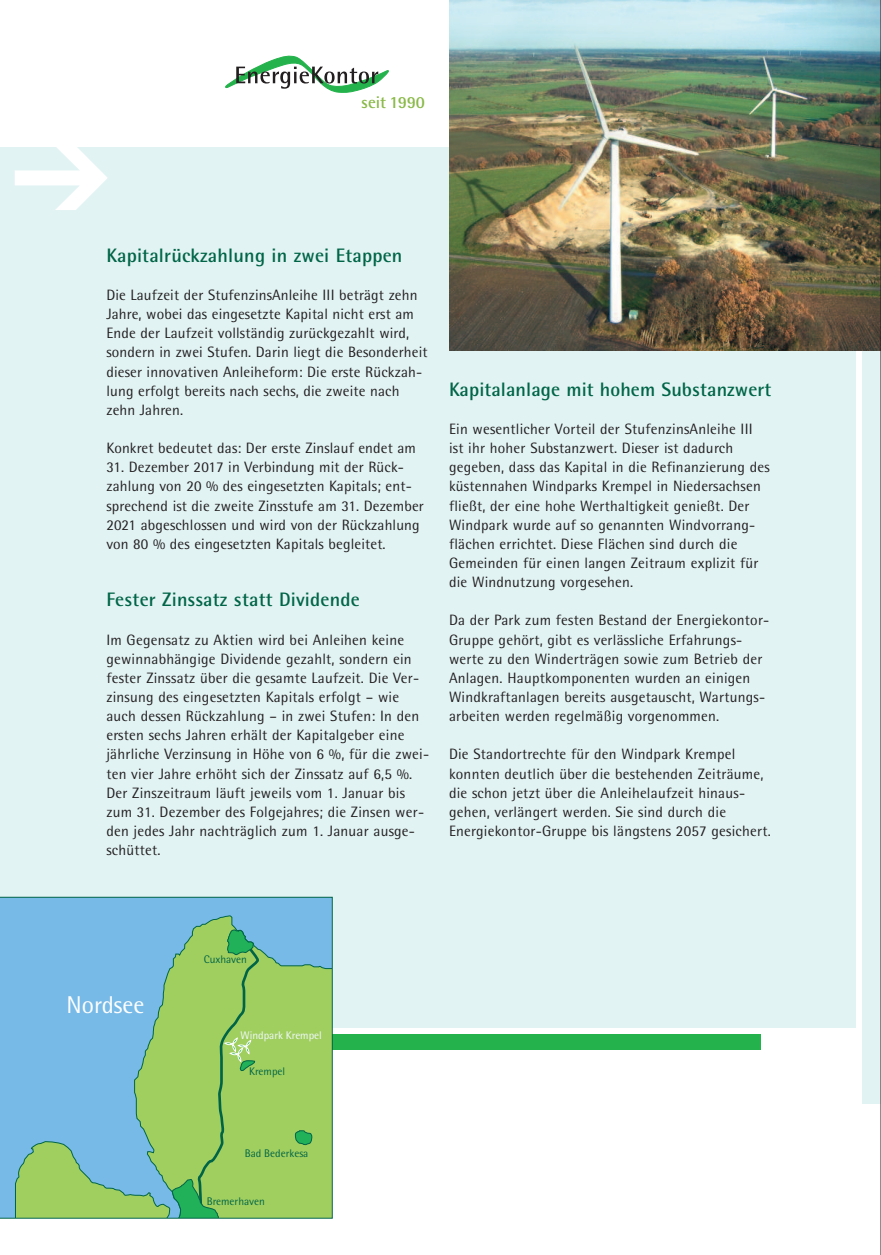
<style>
.page{position:relative;width:881px;height:1255px;background:#fff}
.page>*{position:absolute;margin:0;border:0;box-sizing:border-box;transform-origin:0 0}
.t1{font:24.3px "Agfa Rotis Semisans";color:#fff}
.t2{font:700 19.5px "Agfa Rotis Semisans";letter-spacing:.01em;color:#006547}
.t3{font:700 16.95px "Agfa Rotis Semisans";color:#89b947}
.t4{font:15px/19.2px "Agfa Rotis Semisans";letter-spacing:.015em;color:#231f20}
.t5{font:11.1px "Agfa Rotis Semisans";color:#006547}
.t6{font:11.1px "Agfa Rotis Semisans";color:#f0f9fd}
</style>
<div class="page">
<div style="left:0;top:147px;width:855px;height:880px;background:#e2f3f4"></div>
<div style="left:861px;top:319px;width:19px;height:784px;background:#e2f3f4"></div>
<div style="left:0;top:1034px;width:760px;height:16px;background:#23b24b"></div>
<img style="left:449px;top:0;width:431px;height:350px">
<svg style="left:225px;top:56px;width:163px;height:37px"></svg>
<hr style="left:880px;top:0;width:1px;height:1254px;background:#231f20">
<svg style="left:0;top:896px;width:332px;height:322px;background:#88c2a0"></svg>
<p class="t3" style="left:361px;top:96px;width:65px">seit 1990</p>
<h2 class="t2" style="left:106px;top:248px;width:297px">Kapitalrückzahlung in zwei Etappen</h2>
<p class="t4" style="left:106px;top:287px;width:322px">Die Laufzeit der StufenzinsAnleihe III beträgt zehn Jahre, wobei das eingesetzte Kapital nicht erst am Ende der Laufzeit vollständig zurückgezahlt wird, sondern in zwei Stufen. Darin liegt die Besonderheit dieser innovativen Anleiheform: Die erste Rückzah&shy;lung erfolgt bereits nach sechs, die zweite nach zehn Jahren.</p>
<p class="t4" style="left:106px;top:440px;width:311px">Konkret bedeutet das: Der erste Zinslauf endet am</p>
<p class="t4" style="left:106px;top:459px;width:319px">31. Dezember 2017 in Verbindung mit der Rück&shy;zahlung von 20 % des eingesetzten Kapitals; ent&shy;sprechend ist die zweite Zinsstufe am 31. Dezember 2021 abgeschlossen und wird von der Rückzahlung von 80 % des eingesetzten Kapitals begleitet.</p>
<h2 class="t2" style="left:106px;top:592px;width:255px">Fester Zinssatz statt Dividende</h2>
<p class="t4" style="left:106px;top:631px;width:324px">Im Gegensatz zu Aktien wird bei Anleihen keine gewinnabhängige Dividende gezahlt, sondern ein fester Zinssatz über die gesamte Laufzeit. Die Ver&shy;zinsung des eingesetzten Kapitals erfolgt – wie auch dessen Rückzahlung – in zwei Stufen: In den ersten sechs Jahren erhält der Kapitalgeber eine jährliche Verzinsung in Höhe von 6 %, für die zwei&shy;ten vier Jahre erhöht sich der Zinssatz auf 6,5 %.<br>Der Zinszeitraum läuft jeweils vom 1. Januar bis zum 31. Dezember des Folgejahres; die Zinsen wer&shy;den jedes Jahr nachträglich zum 1. Januar ausge&shy;schüttet.</p>
<h2 class="t2" style="left:449px;top:382px;width:324px">Kapitalanlage mit hohem Substanzwert</h2>
<p class="t4" style="left:449px;top:421px;width:322px">Ein wesentlicher Vorteil der StufenzinsAnleihe III ist ihr hoher Substanzwert. Dieser ist dadurch gegeben, dass das Kapital in die Refinanzierung des küstennahen Windparks Krempel in Niedersachsen fließt, der eine hohe Werthaltigkeit genießt. Der Windpark wurde auf so genannten Windvorrang&shy;flächen errichtet. Diese Flächen sind durch die Gemeinden für einen langen Zeitraum explizit für die Windnutzung vorgesehen.</p>
<p class="t4" style="left:449px;top:612px;width:322px">Da der Park zum festen Bestand der Energiekontor-Gruppe gehört, gibt es verlässliche Erfahrungs&shy;werte zu den Winderträgen sowie zum Betrieb der Anlagen. Hauptkomponenten wurden an einigen Windkraftanlagen bereits ausgetauscht, Wartungs&shy;arbeiten werden regelmäßig vorgenommen.</p>
<p class="t4" style="left:449px;top:746px;width:323px">Die Standortrechte für den Windpark Krempel konnten deutlich über die bestehenden Zeiträume, die schon jetzt über die Anleihelaufzeit hinaus&shy;gehen, verlängert werden. Sie sind durch die Energiekontor-Gruppe bis längstens 2057 gesichert.</p>
<h1 class="t1" style="left:67px;top:996px;width:79px">Nordsee</h1>
<p class="t5" style="left:204px;top:955px;width:45px">Cuxhaven</p>
<p class="t6" style="left:240px;top:1031px;width:83px">Windpark Krempel</p>
<p class="t5" style="left:249px;top:1067px;width:37px">Krempel</p>
<p class="t5" style="left:245px;top:1149px;width:65px">Bad Bederkesa</p>
<p class="t5" style="left:207px;top:1197px;width:59px">Bremerhaven</p>
</div>
